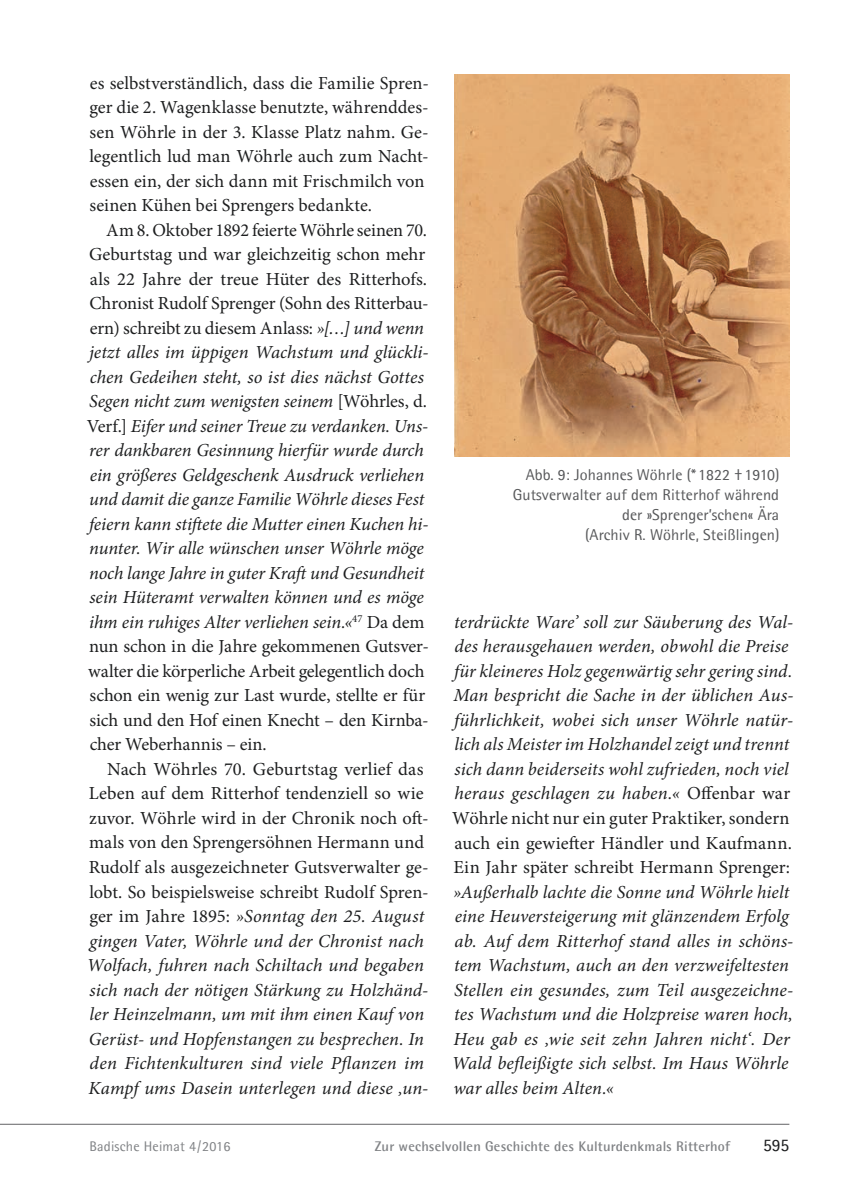
<style>
.page{position:relative;width:844px;height:1191px;background:#fff}
.page>*{position:absolute;margin:0;border:0;box-sizing:border-box;transform-origin:0 0}
.t1{font:italic 18.38px/24.5px "Minion Pro";color:#1d1e1f}
.t2{font:18.38px "Minion Pro";color:#1d1e1f}
.t3{font:17.5px "Agfa Rotis Semisans";color:#1d1e1f}
.t4{font:15.75px/20.1px "Agfa Rotis Semisans";letter-spacing:.005em;color:#57585a;text-align:right}
.t5{font:700 14px "Agfa Rotis Semisans";letter-spacing:.015em;color:#808285}
.t6{font:14px "Agfa Rotis Semisans";letter-spacing:.015em;color:#808285}
.s1{font-style:italic}
.s2{font-style:normal}
</style>
<div class="page">
<hr style="left:0;top:1124px;width:789px;height:1px;background:#636366">
<img style="left:454px;top:74px;width:335px;height:382px">
<p class="t2" style="left:90px;top:75px;width:340px">es selbstverständlich, dass die Familie Spren-</p>
<p class="t2" style="left:89px;top:100px;width:341px">ger die 2. Wagenklasse benutzte, währenddes-</p>
<p class="t2" style="left:90px;top:124px;width:340px">sen Wöhrle in der 3. Klasse Platz nahm. Ge-</p>
<p class="t2" style="left:89px;top:149px;width:341px">legentlich lud man Wöhrle auch zum Nacht-</p>
<p class="t2" style="left:90px;top:173px;width:336px">essen ein, der sich dann mit Frischmilch von</p>
<p class="t2" style="left:90px;top:198px;width:284px">seinen Kühen bei Sprengers bedankte.</p>
<p class="t2" style="left:106px;top:222px;width:322px">Am 8. Oktober 1892 feierte Wöhrle seinen 70.</p>
<p class="t2" style="left:89px;top:247px;width:338px">Geburtstag und war gleichzeitig schon mehr</p>
<p class="t2" style="left:90px;top:271px;width:339px">als 22 Jahre der treue Hüter des Ritterhofs.</p>
<p class="t2" style="left:89px;top:296px;width:341px">Chronist Rudolf Sprenger (Sohn des Ritterbau-</p>
<p class="t2" style="left:90px;top:320px;width:336px">ern) schreibt zu diesem Anlass: <span class="s1">»[…] und wenn</span></p>
<p class="t1" style="left:89px;top:342px;width:341px">jetzt alles im üppigen Wachstum und glückli-</p>
<p class="t1" style="left:90px;top:366px;width:335px">chen Gedeihen steht, so ist dies nächst Gottes</p>
<p class="t1" style="left:89px;top:391px;width:339px">Segen nicht zum wenigsten seinem <span class="s2">[Wöhrles, d.</span></p>
<p class="t1" style="left:87px;top:415px;width:343px"><span class="s2">Verf.]</span> Eifer und seiner Treue zu verdanken. Uns-</p>
<p class="t1" style="left:89px;top:439px;width:336px">rer dankbaren Gesinnung hierfür wurde durch</p>
<p class="t1" style="left:90px;top:464px;width:336px">ein größeres Geldgeschenk Ausdruck verliehen</p>
<p class="t1" style="left:89px;top:489px;width:336px">und damit die ganze Familie Wöhrle dieses Fest</p>
<p class="t1" style="left:89px;top:513px;width:341px">feiern kann stiftete die Mutter einen Kuchen hi-</p>
<p class="t1" style="left:89px;top:537px;width:336px">nunter. Wir alle wünschen unser Wöhrle möge</p>
<p class="t1" style="left:89px;top:562px;width:336px">noch lange Jahre in guter Kraftund Gesundheit</p>
<p class="t1" style="left:90px;top:587px;width:335px">sein Hüteramt verwalten können und es möge</p>
<p class="t1" style="left:89px;top:611px;width:337px">ihm ein ruhiges Alter verliehen sein.«<sup>47</sup> <span class="s2">Da dem</span></p>
<p class="t2" style="left:89px;top:639px;width:341px">nun schon in die Jahre gekommenen Gutsver-</p>
<p class="t2" style="left:88px;top:663px;width:337px">walter die körperliche Arbeit gelegentlich doch</p>
<p class="t2" style="left:90px;top:688px;width:337px">schon ein wenig zur Last wurde, stellte er für</p>
<p class="t2" style="left:90px;top:712px;width:340px">sich und den Hof einen Knecht – den Kirnba-</p>
<p class="t2" style="left:90px;top:737px;width:178px">cher Weberhannis – ein.</p>
<p class="t2" style="left:107px;top:761px;width:318px">Nach Wöhrles 70. Geburtstag verlief das</p>
<p class="t2" style="left:89px;top:786px;width:336px">Leben auf dem Ritterhof tendenziell so wie</p>
<p class="t2" style="left:89px;top:810px;width:341px">zuvor. Wöhrle wird in der Chronik noch oft-</p>
<p class="t2" style="left:89px;top:835px;width:336px">mals von den Sprengersöhnen Hermann und</p>
<p class="t2" style="left:89px;top:859px;width:341px">Rudolf als ausgezeichneter Gutsverwalter ge-</p>
<p class="t2" style="left:89px;top:884px;width:341px">lobt. So beispielsweise schreibt Rudolf Spren-</p>
<p class="t1" style="left:89px;top:905px;width:336px"><span class="s2">ger im Jahre 1895:</span> »Sonntag den 25. August</p>
<p class="t1" style="left:89px;top:930px;width:336px">gingen Vater, Wöhrle und der Chronist nach</p>
<p class="t1" style="left:87px;top:954px;width:338px">Wolfach, fuhren nach Schiltach und begaben</p>
<p class="t1" style="left:90px;top:979px;width:340px">sich nach der nötigen Stärkung zu Holzhänd-</p>
<p class="t1" style="left:89px;top:1003px;width:336px">ler Heinzelmann, um mit ihm einen Kauf von</p>
<p class="t1" style="left:89px;top:1028px;width:336px">Gerüst- und Hopfenstangen zu besprechen. In</p>
<p class="t1" style="left:90px;top:1052px;width:336px">den Fichtenkulturen sind viele Pflanzen im</p>
<p class="t1" style="left:89px;top:1077px;width:341px">Kampf ums Dasein unterlegen und diese ‚un-</p>
<p class="t4" style="left:512px;top:464px;width:268px">Abb. 9: Johannes Wöhrle (* 1822 † 1910)<br>Gutsverwalter auf dem Ritterhof während der »Sprenger’schen« Ära<br>(Archiv R. Wöhrle, Steißlingen)</p>
<p class="t1" style="left:451px;top:611px;width:343px">terdrückte Ware’ soll zur Säuberung des Wal&shy;des herausgehauen werden, obwohl die Preise für kleineres Holz gegenwärtig sehr gering sind.<br>Man bespricht die Sache in der üblichen Aus&shy;führlichkeit, wobei sich unser Wöhrle natür&shy;lich als Meister im Holzhandel zeigt und trennt sich dann beiderseits wohl zufrieden, noch viel heraus geschlagen zu haben.« <span class="s2">Offenbar war Wöhrle nicht nur ein guter Praktiker, sondern auch ein gewiefter Händler und Kaufmann.<br>Ein Jahr später schreibt Hermann Sprenger: </span>»Außerhalb lachte die Sonne und Wöhrle hielt eine Heuversteigerung mit glänzendem Erfolg ab. Auf dem Ritterhof stand alles in schöns&shy;tem Wachstum, auch an den verzweifeltesten Stellen ein gesundes, zum Teil ausgezeichne&shy;tes Wachstum und die Holzpreise waren hoch, Heu gab es ‚wie seit zehn Jahren nicht‘. Der Wald befleißigte sich selbst. Im Haus Wöhrle war alles beim Alten.«</p>
<p class="t6" style="left:89px;top:1137px;width:142px">Badische Heimat 4 / 2016</p>
<p class="t5" style="left:374px;top:1137px;width:357px">Zur wechselvollen Geschichte des Kulturdenkmals Ritterhof</p>
<p class="t3" style="left:762px;top:1134px;width:28px">595</p>
</div>
